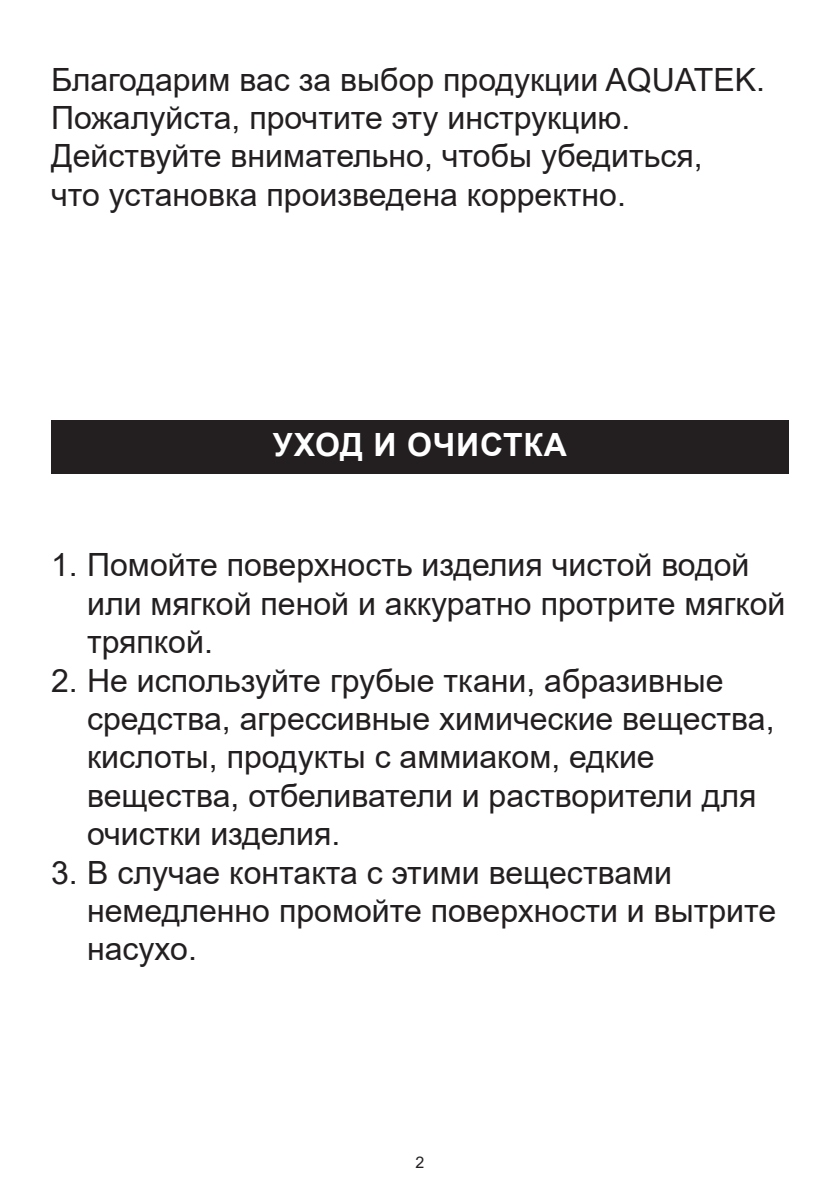
<style>
.page{position:relative;width:840px;height:1191px;background:#fff}
.page>*{position:absolute;margin:0;border:0;box-sizing:border-box;transform-origin:0 0}
.t1{font:32px/38.4px "Arial";color:#231f20}
.t2{font:700 32px "Arial";letter-spacing:.025em;color:#fff}
.t3{font:16px "Arial";color:#231f20}
</style>
<div class="page">
<div style="left:51px;top:420px;width:737px;height:53px;background:#231f20"></div>
<p class="t1" style="left:51px;top:60px;width:715px">Благодарим вас за выбор продукции AQUATEK.<br>Пожалуйста, прочтите эту инструкцию.<br>Действуйте внимательно, чтобы убедиться,<br>что установка произведена корректно.</p>
<p class="t2" style="left:273px;top:422px;width:295px">УХОД И ОЧИСТКА</p>
<p class="t1" style="left:87px;top:545px;width:699px;text-indent:-36px">1. Помойте поверхность изделия чистой водой или мягкой пеной и аккуратно протрите мягкой тряпкой.</p>
<p class="t1" style="left:87px;top:661px;width:688px;text-indent:-36px">2. Не используйте грубые ткани, абразивные средства, агрессивные химические вещества, кислоты, продукты с аммиаком, едкие вещества, отбеливатели и растворители для очистки изделия.</p>
<p class="t1" style="left:87px;top:853px;width:690px;text-indent:-36px">3. В случае контакта с этими веществами немедленно промойте поверхности и вытрите насухо.</p>
<p class="t3" style="left:415px;top:1151px;width:10px">2</p>
</div>
